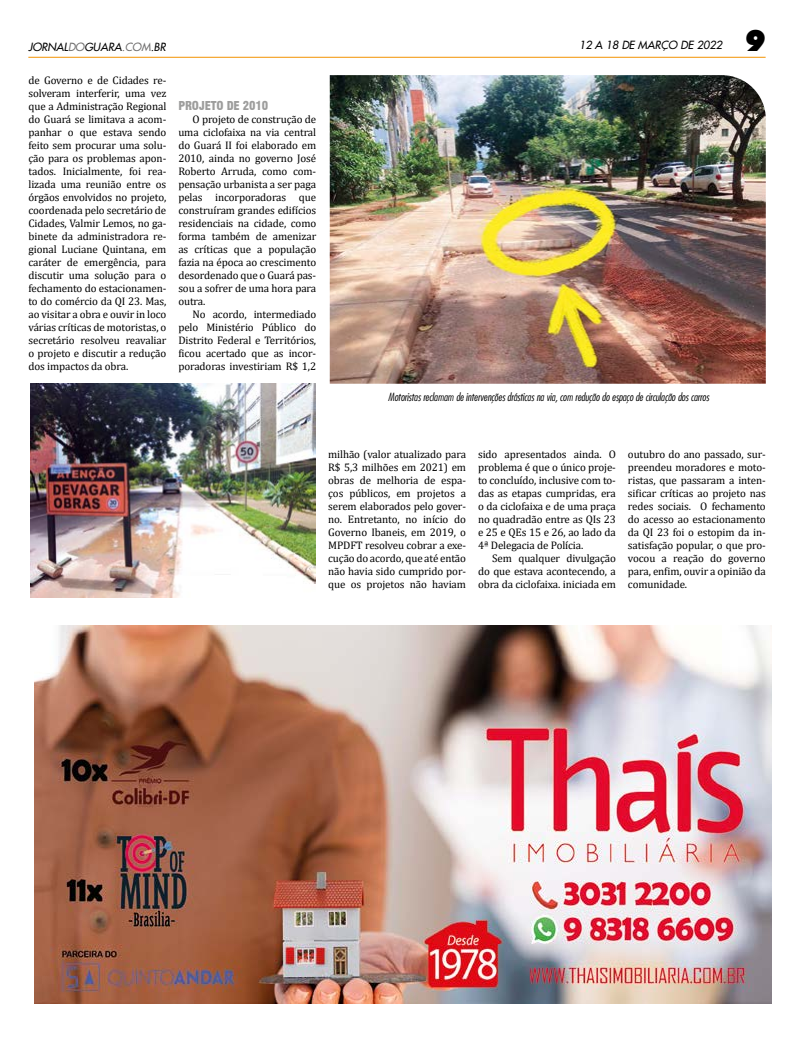
<style>
.page{position:relative;width:794px;height:1049px;background:#fff}
.page>*{position:absolute;margin:0;border:0;box-sizing:border-box;transform-origin:0 0}
.t1{font:900 29.6px "Futura BT";color:#000}
.t2{font:900 condensed 12px "Swiss 721 BT";letter-spacing:-.01em;color:#9d9d9c}
.t3{font:11px/13px "Cambria";letter-spacing:-.01em;color:#000;text-align:justify}
.t4{font:italic 300 condensed 11px "Futura";color:#000}
.t5{font:italic 11px "Futura 2";color:#000}
.s1{color:#706f6f}
</style>
<div class="page">
<hr style="left:28px;top:57px;width:737px;height:1px;background:#f39200">
<img style="left:34px;top:626px;width:737px;height:378px">
<img style="left:330px;top:75px;width:436px;height:309px">
<img style="left:30px;top:384px;width:285px;height:213px">
<p class="t5" style="left:28px;top:39px;width:139px">JORNAL<span class="s1">DO</span>GUARA<span class="s1">.COM</span>.BR</p>
<p class="t5" style="left:579px;top:37px;width:144px">12 A 18 DE MARÇO DE 2022</p>
<h1 class="t1" style="left:745px;top:22px;width:22px">9</h1>
<p class="t3" style="left:28px;top:73px;width:139px">de Governo e de Cidades re&shy;solveram interferir, uma vez que a Administração Regional do Guará se limitava a acom&shy;panhar o que estava sendo feito sem procurar uma solu&shy;ção para os problemas apon&shy;tados. Inicialmente, foi rea&shy;lizada uma reunião entre os órgãos envolvidos no projeto, coordenada pelo secretário de Cidades, Valmir Lemos, no ga&shy;binete da administradora re&shy;gional Luciane Quintana, em caráter de emergência, para discutir uma solução para o fechamento do estacionamen&shy;to do comércio da QI 23. Mas, ao visitar a obra e ouvir in loco várias críticas de motoristas, o secretário resolveu reavaliar o projeto e discutir a redução dos impactos da obra.</p>
<p class="t2" style="left:178px;top:98px;width:91px">PROJETO DE 2010</p>
<p class="t3" style="left:178px;top:112px;width:139px;text-indent:14px">O projeto de construção de uma ciclofaixa na via central do Guará II foi elaborado em 2010, ainda no governo José Roberto Arruda, como com&shy;pensação urbanista a ser paga pelas incorporadoras que construíram grandes edifícios residenciais na cidade, como forma também de amenizar as críticas que a população fazia na época ao crescimento desordenado que o Guará pas&shy;sou a sofrer de uma hora para outra.</p>
<p class="t3" style="left:178px;top:307px;width:139px;text-indent:14px">No acordo, intermediado pelo Ministério Público do Distrito Federal e Territórios, ficou acertado que as incor&shy;poradoras investiriam R$ 1,2</p>
<p class="t4" style="left:388px;top:390px;width:322px">Motoristas reclamam de intervenções drásticas na via, com redução do espaço de circulação dos carros</p>
<p class="t3" style="left:328px;top:447px;width:139px">milhão (valor atualizado para R$ 5,3 milhões em 2021) em obras de melhoria de espa&shy;ços públicos, em projetos a serem elaborados pelo gover&shy;no. Entretanto, no início do Governo Ibaneis, em 2019, o MPDFT resolveu cobrar a exe&shy;cução do acordo, que até então não havia sido cumprido por&shy;que os projetos não haviam</p>
<p class="t3" style="left:478px;top:447px;width:139px">sido apresentados ainda. O problema é que o único proje&shy;to concluído, inclusive com to&shy;das as etapas cumpridas, era o da ciclofaixa e de uma praça no quadradão entre as QIs 23 e 25 e QEs 15 e 26, ao lado da 4ª Delegacia de Polícia.</p>
<p class="t3" style="left:478px;top:551px;width:139px;text-indent:14px">Sem qualquer divulgação do que estava acontecendo, a obra da ciclofaixa. iniciada em</p>
<p class="t3" style="left:628px;top:447px;width:139px">outubro do ano passado, sur&shy;preendeu moradores e moto&shy;ristas, que passaram a inten&shy;sificar críticas ao projeto nas redes sociais. O fechamento do acesso ao estacionamento da QI 23 foi o estopim da in&shy;satisfação popular, o que pro&shy;vocou a reação do governo para, enfim, ouvir a opinião da comunidade.</p>
</div>
